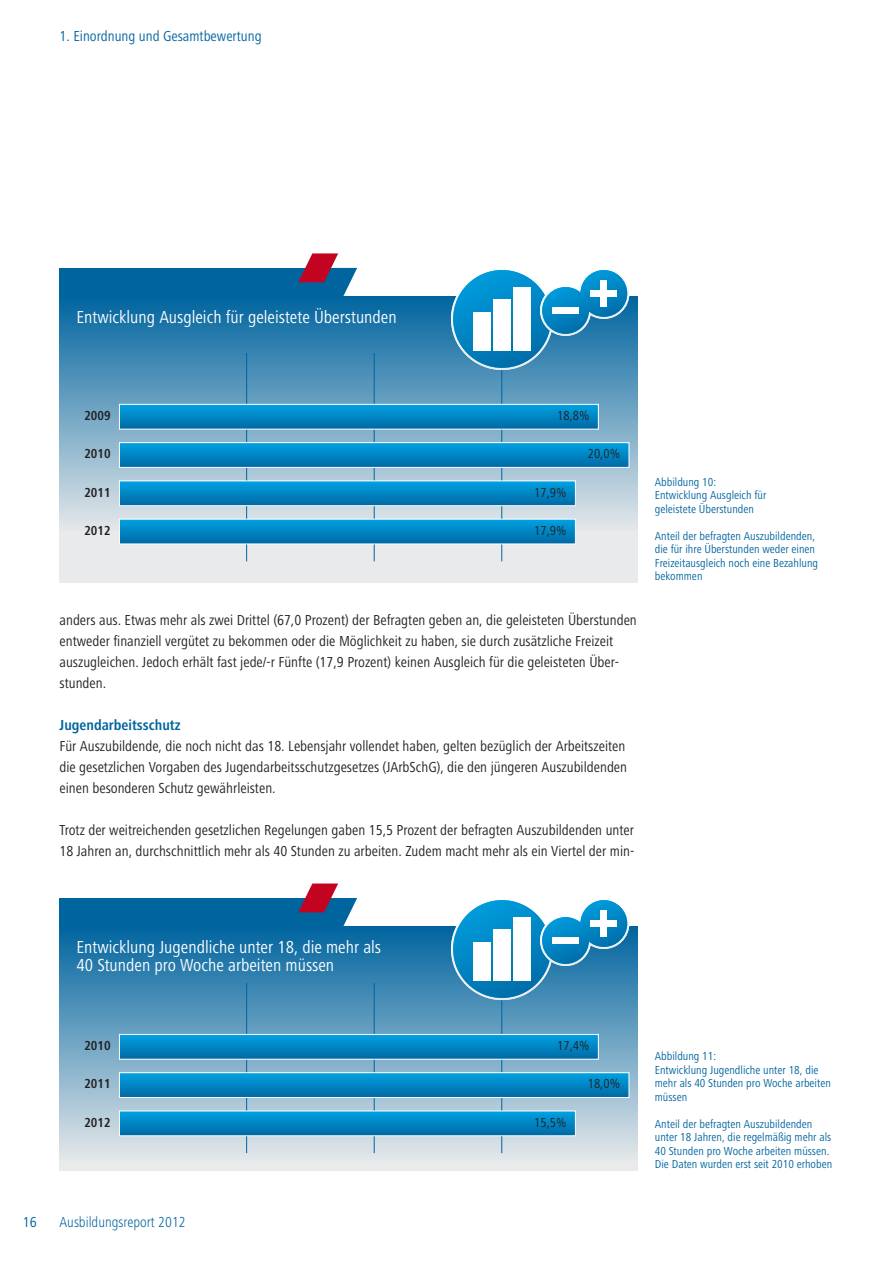
<style>
.page{position:relative;width:893px;height:1263px;background:#fff}
.page>*{position:absolute;margin:0;border:0;box-sizing:border-box;transform-origin:0 0}
.t1{font:condensed 18px/18px "Frutiger Next LT";color:#fff}
.t2{font:condensed 15px/21px "Frutiger Next LT";color:#222122}
.t3{font:condensed 15px "Frutiger Next LT";color:#00649f}
.t4{font:300 condensed 15px "Frutiger Next LT";color:#00649f}
.t5{font:700 condensed 15px "Frutiger Next LT";color:#00649f}
.t6{font:condensed 13.5px "Frutiger Next LT";color:#222122}
.t7{font:700 condensed 13.5px "Frutiger Next LT";color:#222122}
.t8{font:condensed 12px/13.5px "Frutiger Next LT";color:#00649f}
</style>
<div class="page">
<div style="left:60px;top:506px;width:578px;height:77px;background:#e8eaeb"></div>
<div style="left:60px;top:268px;width:283px;height:30px;background:#00649f"></div>
<svg style="left:60px;top:297px;width:578px;height:234px;background:#669fc0"></svg>
<svg style="left:298px;top:253px;width:59px;height:44px"></svg>
<hr style="left:246px;top:353px;width:1px;height:208px;background:#00649f">
<hr style="left:374px;top:353px;width:1px;height:208px;background:#00649f">
<hr style="left:501px;top:353px;width:1px;height:208px;background:#00649f">
<svg style="left:121px;top:406px;width:476px;height:21px;background:#0085c4"></svg>
<div style="left:119px;top:404px;width:480px;height:25px;border:1px solid #fff"></div>
<div style="left:120px;top:443px;width:509px;height:24px;background:linear-gradient(to bottom,#00a0e1,#006da8)"></div>
<div style="left:119px;top:442px;width:510px;height:26px;border:1px solid #fff"></div>
<div style="left:120px;top:481px;width:455px;height:24px;background:linear-gradient(to bottom,#00a1e2,#006da9)"></div>
<div style="left:119px;top:480px;width:457px;height:26px;border:1px solid #fff"></div>
<svg style="left:121px;top:521px;width:453px;height:21px;background:#0085c3"></svg>
<svg style="left:578px;top:268px;width:51px;height:51px"></svg>
<svg style="left:453px;top:270px;width:174px;height:98px"></svg>
<div style="left:542px;top:287px;width:47px;height:47px;background:linear-gradient(to bottom,#0099d9,#0071ad);border-radius:50%"></div>
<div style="left:552px;top:307px;width:27px;height:7px;background:#fff"></div>
<div style="left:513px;top:287px;width:17px;height:64px;background:#fff"></div>
<div style="left:474px;top:313px;width:17px;height:38px;background:#fff"></div>
<div style="left:494px;top:300px;width:17px;height:51px;background:#fff"></div>
<div style="left:60px;top:1136px;width:578px;height:35px;background:#e8eaeb"></div>
<div style="left:60px;top:898px;width:283px;height:30px;background:#00649f"></div>
<div style="left:60px;top:927px;width:578px;height:234px;background:linear-gradient(to bottom,#02659f,#e4e8ea)"></div>
<svg style="left:298px;top:883px;width:59px;height:44px"></svg>
<hr style="left:246px;top:983px;width:1px;height:170px;background:#00649f">
<hr style="left:374px;top:983px;width:1px;height:170px;background:#00649f">
<hr style="left:501px;top:983px;width:1px;height:170px;background:#00649f">
<svg style="left:121px;top:1036px;width:476px;height:21px;background:#0086c4"></svg>
<div style="left:119px;top:1034px;width:480px;height:25px;border:1px solid #fff"></div>
<div style="left:120px;top:1073px;width:509px;height:24px;background:linear-gradient(to bottom,#00a1e1,#006da8)"></div>
<div style="left:119px;top:1072px;width:510px;height:26px;border:1px solid #fff"></div>
<div style="left:120px;top:1111px;width:455px;height:24px;background:linear-gradient(to bottom,#00a1e2,#006da9)"></div>
<div style="left:119px;top:1110px;width:457px;height:26px;border:1px solid #fff"></div>
<svg style="left:578px;top:898px;width:51px;height:51px"></svg>
<svg style="left:453px;top:900px;width:174px;height:98px"></svg>
<div style="left:542px;top:917px;width:47px;height:47px;background:linear-gradient(to bottom,#0099d9,#0071ad);border-radius:50%"></div>
<div style="left:552px;top:937px;width:27px;height:7px;background:#fff"></div>
<div style="left:513px;top:917px;width:17px;height:64px;background:#fff"></div>
<div style="left:474px;top:943px;width:17px;height:38px;background:#fff"></div>
<div style="left:494px;top:930px;width:17px;height:51px;background:#fff"></div>
<p class="t3" style="left:60px;top:31px;width:204px">1. Einordnung und Gesamtbewertung</p>
<p class="t1" style="left:77px;top:310px;width:322px">Entwicklung Ausgleich für geleistete Überstunden</p>
<p class="t7" style="left:84px;top:411px;width:28px">2009</p>
<p class="t6" style="left:557px;top:411px;width:34px">18,8%</p>
<p class="t7" style="left:84px;top:449px;width:28px">2010</p>
<p class="t6" style="left:588px;top:449px;width:34px">20,0%</p>
<p class="t7" style="left:84px;top:488px;width:28px">2011</p>
<p class="t6" style="left:534px;top:488px;width:34px">17,9%</p>
<p class="t7" style="left:84px;top:526px;width:28px">2012</p>
<p class="t6" style="left:534px;top:526px;width:34px">17,9%</p>
<p class="t2" style="left:60px;top:611px;width:579px">anders aus. Etwas mehr als zwei Drittel (67,0 Prozent) der Befragten geben an, die geleisteten Überstunden entweder finanziell vergütet zu bekommen oder die Möglichkeit zu haben, sie durch zusätzliche Freizeit auszugleichen. Jedoch erhält fast jede/-r Fünfte (17,9 Prozent) keinen Ausgleich für die geleisteten Über&shy;stunden.</p>
<p class="t5" style="left:60px;top:720px;width:123px">Jugendarbeitsschutz</p>
<p class="t2" style="left:60px;top:737px;width:569px;text-align:justify">Für Auszubildende, die noch nicht das 18. Lebensjahr vollendet haben, gelten bezüglich der Arbeitszeiten die gesetzlichen Vorgaben des Jugendarbeitsschutzgesetzes (JArbSchG), die den jüngeren Auszubildenden einen besonderen Schutz gewährleisten.</p>
<p class="t2" style="left:60px;top:821px;width:576px">Trotz der weitreichenden gesetzlichen Regelungen gaben 15,5 Prozent der befragten Auszubildenden unter<br>18 Jahren an, durchschnittlich mehr als 40 Stunden zu arbeiten. Zudem macht mehr als ein Viertel der min-</p>
<p class="t8" style="left:655px;top:476px;width:113px">Abbildung 10:<br>Entwicklung Ausgleich für geleistete Überstunden</p>
<p class="t8" style="left:655px;top:530px;width:165px">Anteil der befragten Auszubildenden, die für ihre Überstunden weder einen<br>Freizeitausgleich noch eine Bezahlung bekommen</p>
<p class="t1" style="left:77px;top:940px;width:306px">Entwicklung Jugendliche unter 18, die mehr als<br>40 Stunden pro Woche arbeiten müssen</p>
<p class="t7" style="left:84px;top:1041px;width:28px">2010</p>
<p class="t6" style="left:557px;top:1041px;width:34px">17,4%</p>
<p class="t7" style="left:84px;top:1079px;width:28px">2011</p>
<p class="t6" style="left:588px;top:1079px;width:34px">18,0%</p>
<p class="t7" style="left:84px;top:1118px;width:28px">2012</p>
<p class="t6" style="left:534px;top:1118px;width:34px">15,5%</p>
<p class="t3" style="left:23px;top:1217px;width:15px">16</p>
<p class="t4" style="left:60px;top:1217px;width:128px">Ausbildungsreport 2012</p>
<p class="t8" style="left:655px;top:1051px;width:178px">Abbildung 11:<br>Entwicklung Jugendliche unter 18, die mehr als 40 Stunden pro Woche arbeiten müssen</p>
<p class="t8" style="left:655px;top:1118px;width:179px">Anteil der befragten Auszubildenden unter 18 Jahren, die regelmäßig mehr als 40 Stunden pro Woche arbeiten müssen.<br>Die Daten wurden erst seit 2010 erhoben</p>
</div>
